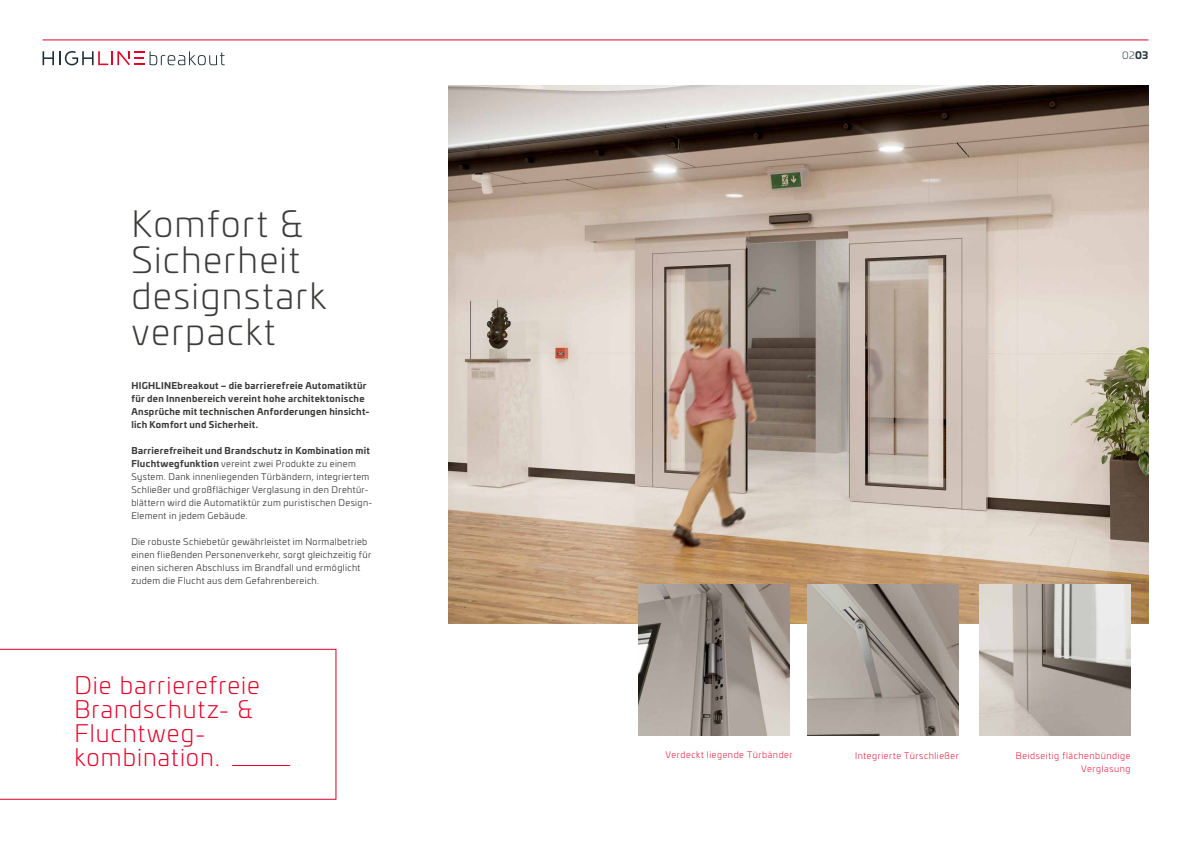
<style>
.page{position:relative;width:1191px;height:842px;background:#fff}
.page>*{position:absolute;margin:0;border:0;box-sizing:border-box;transform-origin:0 0}
.t1{font:300 36px/36px "Univia Pro";letter-spacing:.04em;color:#3b3b3a}
.t2{font:300 24px/24px "Univia Pro";letter-spacing:.045em;color:#e40026}
.t3{font:300 10px "Univia Pro";color:#203239}
.t4{font:9px/13px "Univia Pro";letter-spacing:.035em;color:#3b3b3a}
.t5{font:700 9px/13px "Univia Pro";letter-spacing:.035em;color:#3b3b3a}
.t6{font:300 9px/13px "Univia Pro";letter-spacing:.06em;color:#e40026;text-align:right}
.s1{font-weight:700}
</style>
<div class="page">
<img style="left:448px;top:85px;width:700px;height:538px">
<svg style="left:0;top:649px;width:336px;height:150px"></svg>
<img style="left:638px;top:584px;width:151px;height:151px">
<img style="left:807px;top:584px;width:151px;height:151px">
<img style="left:979px;top:584px;width:151px;height:151px">
<hr style="left:43px;top:40px;width:1105px;height:1px;background:#e40026">
<svg style="left:43px;top:51px;width:101px;height:14px"></svg>
<svg style="left:150px;top:51px;width:75px;height:14px"></svg>
<h1 class="t1" style="left:131px;top:204px;width:196px">Komfort &amp;<br>Sicherheit designstark verpackt</h1>
<p class="t5" style="left:131px;top:378px;width:240px">HIGHLINEbreakout – die barrierefreie Automatiktür für den Innenbereich vereint hohe architektonische Ansprüche mit technischen Anforderungen hinsicht&shy;lich Komfort und Sicherheit.</p>
<p class="t4" style="left:131px;top:444px;width:242px"><span class="s1">Barrierefreiheit und Brandschutz in Kombination mit Fluchtwegfunktion</span> vereint zwei Produkte zu einem System. Dank innenliegenden Türbändern, integriertem Schließer und großflächiger Verglasung in den Drehtür&shy;blättern wird die Automatiktür zum puristischen Design-Element in jedem Gebäude.</p>
<p class="t4" style="left:131px;top:535px;width:241px">Die robuste Schiebetür gewährleistet im Normalbetrieb einen fließenden Personenverkehr, sorgt gleichzeitig für einen sicheren Abschluss im Brandfall und ermöglicht zudem die Flucht aus dem Gefahrenbereich.</p>
<h2 class="t2" style="left:74px;top:672px;width:187px">Die barrierefreie<br>Brandschutz- &amp;<br>Fluchtweg&shy;kombination.</h2>
<p class="t3" style="left:1122px;top:48px;width:28px">02<span class="s1">03</span></p>
<p class="t6" style="left:665px;top:748px;width:128px">Verdeckt liegende Türbänder</p>
<p class="t6" style="left:855px;top:748px;width:105px">Integrierte Türschließer</p>
<p class="t6" style="left:1015px;top:748px;width:116px">Beidseitig flächenbündige<br>Verglasung</p>
</div>
